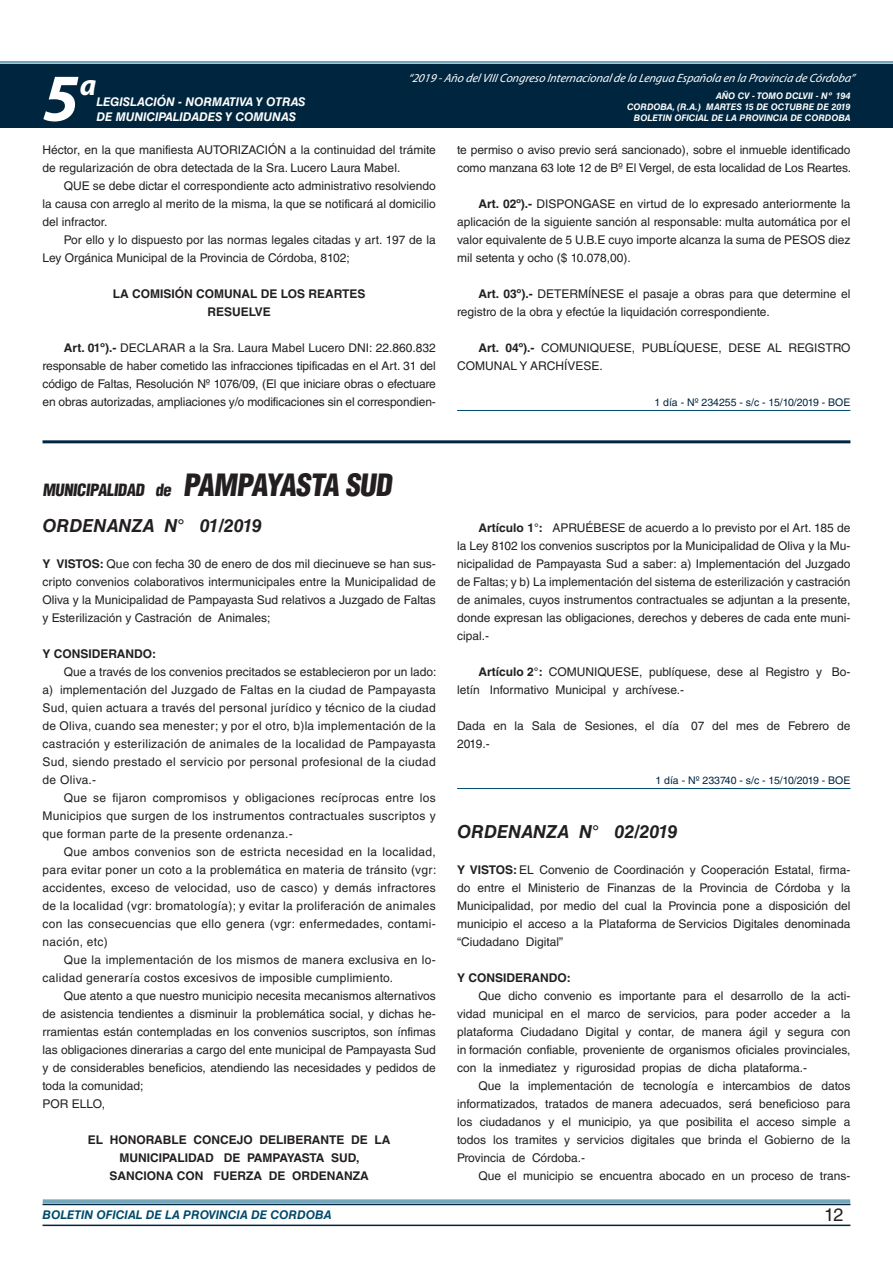
<style>
.page{position:relative;width:893px;height:1263px;background:#fff}
.page>*{position:absolute;margin:0;border:0;box-sizing:border-box;transform-origin:0 0}
.t1{font:italic 700 67.5px "Myriad Pro";color:#fff}
.t2{font:900 condensed 30px "Helvetica LT Std";color:#231f20}
.t3{font:italic 700 30px "Myriad Pro";color:#fff}
.t4{font:italic 700 18px "Helvetica LT Std";color:#231f20}
.t5{font:18px "Helvetica LT Std";color:#231f20}
.t6{font:900 condensed 16.5px "Helvetica LT Std";color:#231f20}
.t7{font:12px/18px "Helvetica LT Std";color:#231f20;text-align:justify}
.t8{font:700 12px/18px "Helvetica LT Std";color:#231f20;text-align:center}
.t9{font:12px/18px "Helvetica LT Std";letter-spacing:.025em;color:#231f20}
.t10{font:italic 12px "Myriad Pro";color:#fff}
.t11{font:italic 700 12px "Helvetica LT Std";color:#fff}
.t12{font:italic 700 12px "Helvetica LT Std";color:#004b6c}
.t13{font:10.5px "Helvetica LT Std";color:#00263f}
.t14{font:italic 700 9px/10.8px "Helvetica LT Std";color:#fff;text-align:right}
.s1{font-weight:700}
</style>
<div class="page">
<div style="left:0;top:61px;width:893px;height:6px;background:#fff;opacity:.75"></div>
<div style="left:0;top:64px;width:893px;height:64px;background:#00263f"></div>
<hr style="left:43px;top:1224px;width:807px;height:2px;background:#00263f">
<div style="left:42px;top:1198px;width:809px;height:8px;background:#fff;opacity:.75"></div>
<hr style="left:457px;top:410px;width:393px;height:1px;background:#004b6c">
<hr style="left:43px;top:440px;width:807px;height:3px;background:#00263f">
<hr style="left:457px;top:788px;width:393px;height:1px;background:#004b6c">
<h1 class="t1" style="left:43px;top:54px;width:38px">5</h1>
<h2 class="t3" style="left:80px;top:66px;width:18px">a</h2>
<p class="t11" style="left:96px;top:95px;width:211px">LEGISLACIÓN - NORMATIVA Y OTRAS</p>
<p class="t11" style="left:96px;top:109px;width:201px">DE MUNICIPALIDADES Y COMUNAS</p>
<p class="t10" style="left:408px;top:71px;width:448px">“2019 -Año delVIIICongreso Internacionalde la Lengua Esp añola en la Provincia de Córdoba”</p>
<p class="t14" style="left:627px;top:91px;width:225px">AÑO CV - TOMO DCLVII - Nº 194<br>CORDOBA, (R.A.) MARTES 15 DE OCTUBRE DE 2019<br>BOLETIN OFICIAL DE LA PROVINCIA DE CORDOBA</p>
<p class="t7" style="left:43px;top:141px;width:395px">Héctor, en la que manifiesta AUTORIZACIÓN a la continuidad del trámite de regularización de obra detectada de la Sra. Lucero Laura Mabel.</p>
<p class="t7" style="left:43px;top:177px;width:395px;text-indent:21px">QUE se debe dictar el correspondiente acto administrativo resolviendo la causa con arreglo al merito de la misma, la que se notificará al domicilio del infractor.</p>
<p class="t7" style="left:43px;top:231px;width:395px;text-indent:21px">Por ello y lo dispuesto por las normas legales citadas y art. 197 de la<br>Ley Orgánica Municipal de la Provincia de Córdoba, 8102;</p>
<p class="t8" style="left:113px;top:284px;width:254px">LA COMISIÓN COMUNAL DE LOS REARTES<br>RESUELVE</p>
<p class="t7" style="left:43px;top:339px;width:395px;text-indent:21px"><span class="s1">ART. 01º).-</span> DECLARAR a la Sra. Laura Mabel Lucero DNI: 22.860.832 responsable de haber cometido las infracciones tipificadas en el Art. 31 del código de Faltas, Resolución Nº 1076/09, (El que iniciare obras o efectuare en obras autorizadas, ampliaciones y/o modificaciones sin el correspondien-</p>
<p class="t7" style="left:457px;top:141px;width:395px">te permiso o aviso previo será sancionado), sobre el inmueble identificado como manzana 63 lote 12 de Bº El Vergel, de esta localidad de Los Reartes.</p>
<p class="t7" style="left:457px;top:195px;width:395px;text-indent:21px"><span class="s1">ART. 02º).-</span> DISPONGASE en virtud de lo expresado anteriormente la aplicación de la siguiente sanción al responsable: multa automática por el valor equivalente de 5 U.B.E cuyo importe alcanza la suma de PESOS diez mil setenta y ocho ($ 10.078,00).</p>
<p class="t7" style="left:457px;top:285px;width:395px;text-indent:21px"><span class="s1">ART. 03º).-</span> DETERMÍNESE el pasaje a obras para que determine el registro de la obra y efectúe la liquidación correspondiente.</p>
<p class="t7" style="left:457px;top:339px;width:395px;text-indent:21px"><span class="s1">ART. 04º).-</span> COMUNIQUESE, PUBLÍQUESE, DESE AL REGISTRO<br>COMUNAL Y ARCHÍVESE.</p>
<p class="t13" style="left:654px;top:396px;width:197px">1 día - Nº 234255 - s/c - 15/10/2019 - BOE</p>
<h3 class="t6" style="left:43px;top:479px;width:133px">MUNICIPALIDAD de</h3>
<h2 class="t2" style="left:183px;top:466px;width:215px">PAMPAYASTA SUD</h2>
<h3 class="t4" style="left:43px;top:514px;width:221px">ORDENANZA N° 01/2019</h3>
<p class="t8" style="left:43px;top:554px;width:30px">Y VISTOS</p>
<p class="t7" style="left:43px;top:555px;width:395px;text-indent:57px"><span class="s1">:</span> Que con fecha 30 de enero de dos mil diecinueve se han sus&shy;cripto convenios colaborativos intermunicipales entre la Municipalidad de Oliva y la Municipalidad de Pampayasta Sud relativos a Juzgado de Faltas y Esterilización y Castración de Animales;</p>
<p class="t8" style="left:43px;top:644px;width:30px">Y CONSIDERANDO</p>
<p class="t8" style="left:152px;top:644px;width:5px">:</p>
<p class="t7" style="left:43px;top:663px;width:395px;text-indent:21px">Que a través de los convenios precitados se establecieron por un lado: a) implementación del Juzgado de Faltas en la ciudad de Pampayasta Sud, quien actuara a través del personal jurídico y técnico de la ciudad de Oliva, cuando sea menester; y por el otro, b)la implementación de la castración y esterilización de animales de la localidad de Pampayasta Sud, siendo prestado el servicio por personal profesional de la ciudad de Oliva.-</p>
<p class="t7" style="left:43px;top:789px;width:395px;text-indent:21px">Que se fijaron compromisos y obligaciones recíprocas entre los Municipios que surgen de los instrumentos contractuales suscriptos y que forman parte de la presente ordenanza.-</p>
<p class="t7" style="left:43px;top:843px;width:395px;text-indent:21px">Que ambos convenios son de estricta necesidad en la localidad, para evitar poner un coto a la problemática en materia de tránsito (vgr: accidentes, exceso de velocidad, uso de casco) y demás infractores de la localidad (vgr: bromatología); y evitar la proliferación de animales con las consecuencias que ello genera (vgr: enfermedades, contami&shy;nación, etc)</p>
<p class="t9" style="left:43px;top:951px;width:395px;text-indent:21px">Que la implementación de los mismos de manera exclusiva en lo&shy;calidad generaría costos excesivos de imposible cumplimiento.</p>
<p class="t7" style="left:43px;top:987px;width:395px;text-align:left;text-indent:21px">Que atento a que nuestro municipio necesita mecanismos alternativos de asistencia tendientes a disminuir la problemática social, y dichas he&shy;rramientas están contempladas en los convenios suscriptos, son ínfimas las obligaciones dinerarias a cargo del ente municipal de Pampayasta Sud y de considerables beneficios, atendiendo las necesidades y pedidos de toda la comunidad;<br>POR ELLO,</p>
<p class="t8" style="left:88px;top:1130px;width:304px">EL HONORABLE CONCEJO DELIBERANTE DE LA<br>MUNICIPALIDAD DE PAMPAYASTA SUD,<br>SANCIONA CON FUERZA DE ORDENANZA</p>
<p class="t7" style="left:457px;top:519px;width:395px;text-indent:21px"><span class="s1">ARTÍCULO 1°:</span> APRUÉBESE de acuerdo a lo previsto por el Art. 185 de la Ley 8102 los convenios suscriptos por la Municipalidad de Oliva y la Mu&shy;nicipalidad de Pampayasta Sud a saber: a) Implementación del Juzgado de Faltas; y b) La implementación del sistema de esterilización y castración de animales, cuyos instrumentos contractuales se adjuntan a la presente, donde expresan las obligaciones, derechos y deberes de cada ente muni&shy;cipal.-</p>
<p class="t7" style="left:457px;top:663px;width:395px;text-indent:21px"><span class="s1">ARTÍCULO 2°:</span> COMUNIQUESE, publíquese, dese al Registro y Bo&shy;letín Informativo Municipal y archívese.-</p>
<p class="t7" style="left:457px;top:717px;width:395px">Dada en la Sala de Sesiones, el día 07 del mes de Febrero de<br>2019.-</p>
<p class="t13" style="left:655px;top:774px;width:196px">1 día - Nº 233740 - s/c - 15/10/2019 - BOE</p>
<h3 class="t4" style="left:457px;top:820px;width:222px">ORDENANZA N° 02/2019</h3>
<p class="t8" style="left:457px;top:860px;width:29px">Y VISTOS</p>
<p class="t7" style="left:457px;top:861px;width:395px;text-indent:56px"><span class="s1">:</span> EL Convenio de Coordinación y Cooperación Estatal, firma&shy;do entre el Ministerio de Finanzas de la Provincia de Córdoba y la Municipalidad, por medio del cual la Provincia pone a disposición del municipio el acceso a la Plataforma de Servicios Digitales denominada “Ciudadano Digital”</p>
<p class="t8" style="left:457px;top:968px;width:30px">Y CONSIDERANDO</p>
<p class="t8" style="left:567px;top:968px;width:5px">:</p>
<p class="t7" style="left:457px;top:987px;width:395px;text-indent:21px">Que dicho convenio es importante para el desarrollo de la acti&shy;vidad municipal en el marco de servicios, para poder acceder a la plataforma Ciudadano Digital y contar, de manera ágil y segura con in formación confiable, proveniente de organismos oficiales provinciales, con la inmediatez y rigurosidad propias de dicha plataforma.-</p>
<p class="t7" style="left:457px;top:1077px;width:395px;text-indent:21px">Que la implementación de tecnología e intercambios de datos informatizados, tratados de manera adecuados, será beneficioso para los ciudadanos y el municipio, ya que posibilita el acceso simple a todos los tramites y servicios digitales que brinda el Gobierno de la Provincia de Córdoba.-</p>
<p class="t7" style="left:478px;top:1167px;width:374px">Que el municipio se encuentra abocado en un proceso de trans-</p>
<p class="t12" style="left:43px;top:1208px;width:290px">BOLETIN OFICIAL DE LA PROVINCIA DE CORDOBA</p>
<h3 class="t5" style="left:824px;top:1204px;width:21px">12</h3>
</div>
